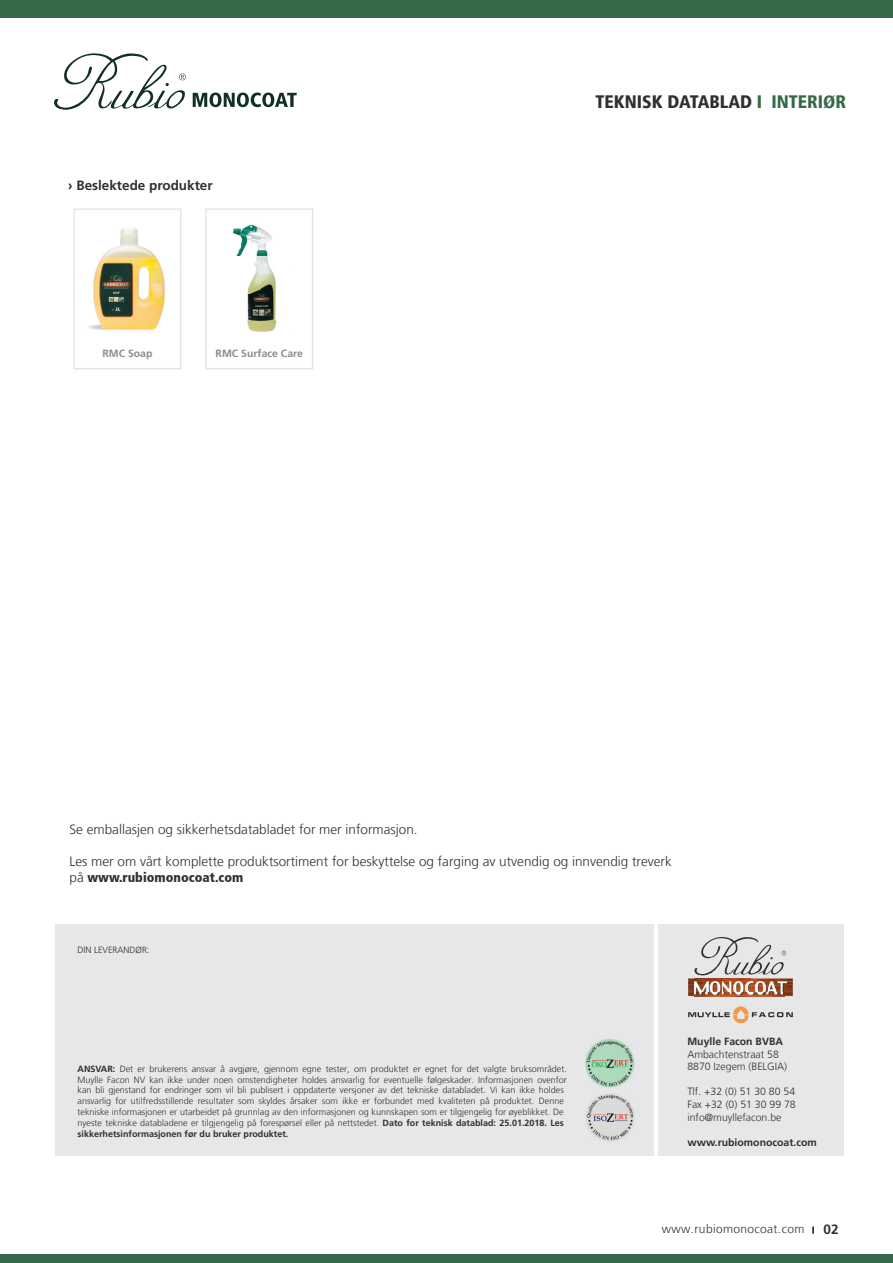
<style>
.page{position:relative;width:893px;height:1263px;background:#fff}
.page>*{position:absolute;margin:0;border:0;box-sizing:border-box;transform-origin:0 0}
.t1{font:900 condensed 18px "Frutiger 77";color:#312f30}
.t2{font:300 13.5px "Frutiger LT";color:#312f30}
.t3{font:900 condensed 13.5px "Frutiger 77";color:#312f30}
.t4{font:700 13.5px "Frutiger LT Std";color:#312f30}
.t5{font:300 12px "Frutiger LT";letter-spacing:.03em;color:#312f30}
.t6{font:300 10.5px/12.6px "Frutiger LT";color:#312f30}
.t7{font:700 10.5px "Frutiger LT Std";color:#312f30}
.t8{font:700 10.5px "Frutiger LT Std";color:#8a8c8f}
.t9{font:300 9px/10.8px "Frutiger LT";color:#312f30}
.t10{font:700 9px "Frutiger LT Std";color:#312f30}
.s1{color:#356947}
.s2{font-family:"Frutiger LT";font-weight:300;font-stretch:normal}
.s3{font-family:"Frutiger LT Std";font-weight:700}
.s4{font-family:"Frutiger 65";font-weight:700;font-size:9.15px}
.s5{font-family:"Frutiger LT Std";font-weight:700;font-size:13.5px}
</style>
<div class="page">
<svg style="left:54px;top:53px;width:132px;height:57px"></svg>
<svg style="left:193px;top:92px;width:104px;height:15px"></svg>
<div style="left:0;top:0;width:893px;height:18px;background:#356947"></div>
<div style="left:0;top:1254px;width:893px;height:9px;background:#356947"></div>
<div style="left:73px;top:208px;width:109px;height:161px;border:2px solid #e4e5e7"></div>
<img style="left:89px;top:228px;width:76px;height:102px">
<svg style="left:205px;top:208px;width:108px;height:161px"></svg>
<img style="left:231px;top:218px;width:60px;height:116px">
<div style="left:55px;top:925px;width:598px;height:231px;background:#e6e7e9"></div>
<div style="left:658px;top:925px;width:185px;height:231px;background:#e6e7e9"></div>
<img style="left:688px;top:978px;width:7px;height:18px">
<img style="left:786px;top:978px;width:7px;height:4px">
<img style="left:785px;top:982px;width:8px;height:14px">
<img style="left:695px;top:994px;width:90px;height:2px">
<svg style="left:694px;top:937px;width:92px;height:57px"></svg>
<svg style="left:688px;top:1006px;width:105px;height:18px"></svg>
<img style="left:585px;top:1039px;width:50px;height:103px">
<h2 class="t4" style="left:68px;top:177px;width:146px">› Beslektede produkter</h2>
<p class="t8" style="left:102px;top:347px;width:52px">RMC Soap</p>
<p class="t8" style="left:216px;top:347px;width:89px">RMC Surface Care</p>
<h1 class="t1" style="left:595px;top:91px;width:252px">TEKNISK DATABLAD <span class="s1">I INTERIØR</span></h1>
<h2 class="t2" style="left:70px;top:821px;width:350px">Se emballasjen og sikkerhetsdatabladet for mer informasjon.</h2>
<h2 class="t2" style="left:70px;top:854px;width:604px">Les mer om vårt komplette produktsortiment for beskyttelse og farging av utvendig og innvendig treverk</h2>
<h2 class="t3" style="left:70px;top:869px;width:176px"><span class="s2">på</span> www.rubiomonocoat.com</h2>
<p class="t9" style="left:78px;top:945px;width:74px">DIN LEVERANDØR:</p>
<p class="t9" style="left:78px;top:1063px;width:491px"><span class="s3">ANSVAR:</span> Det er brukerens ansvar å avgjøre, gjennom egne tester, om produktet er egnet for det valgte bruksområdet.<br>Muylle Facon NV kan ikke under noen omstendigheter holdes ansvarlig for eventuelle følgeskader. Informasjonen ovenfor kan bli gjenstand for endringer som vil bli publisert i oppdaterte versjoner av det tekniske databladet. Vi kan ikke holdes ansvarlig for utilfredsstillende resultater som skyldes årsaker som ikke er forbundet med kvaliteten på produktet. Denne tekniske informasjonen er utarbeidet på grunnlag av den informasjonen og kunnskapen som er tilgjengelig for øyeblikket. De nyeste tekniske databladene er tilgjengelig på forespørsel eller på nettstedet. <span class="s3">Dato for teknisk datablad: 25.01.2018. Les</span></p>
<p class="t10" style="left:78px;top:1128px;width:212px">sikkerhetsinformasjonen før du bruker produktet.</p>
<p class="t7" style="left:687px;top:1035px;width:97px">Muylle Facon BVBA</p>
<p class="t6" style="left:687px;top:1048px;width:101px">Ambachtenstraat 58<br>8870 Izegem (BELGIA)</p>
<p class="t6" style="left:687px;top:1086px;width:110px;text-align:justify">Tlf. +32 (0) 51 30 80 54<br>Fax +32 (0) 51 30 99 78 info@muyllefacon.be</p>
<p class="t7" style="left:687px;top:1136px;width:131px">www.rubiomonocoat.com</p>
<h3 class="t5" style="left:662px;top:1222px;width:178px">www.rubiomonocoat.com <span class="s4">I</span> <span class="s5">02</span></h3>
</div>
